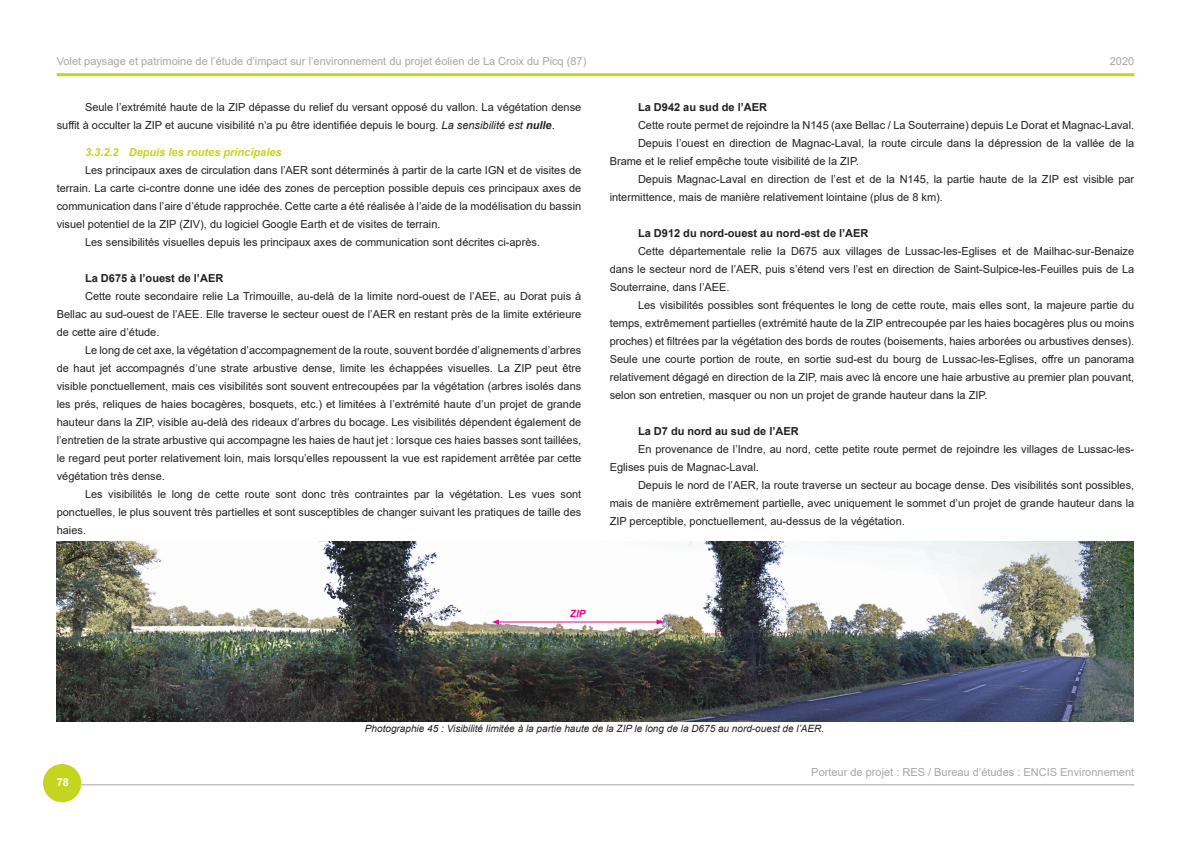
<style>
.page{position:relative;width:1191px;height:842px;background:#fff}
.page>*{position:absolute;margin:0;border:0;box-sizing:border-box;transform-origin:0 0}
.Paragraphe_EI{font:11px/18px "Arial";color:#231f20;text-align:justify}
.t1{font:11px "Arial";color:#a5a6aa}
.Paragraphe_EI-2{font:700 11px "Arial";color:#231f20}
.t2{font:italic 700 11px "Arial";color:#c3d51f}
.t3{font:700 11px "Arial";color:#fff}
.t4{font:italic 10px "Arial";color:#231f20}
.Style_ZIP{font:italic 700 10px "Arial";color:#ed028c}
.s1{font-style:italic}
.s2{font-weight:700;font-style:italic}
</style>
<div class="page">
<div style="left:43px;top:764px;width:38px;height:38px;background:#c3d51f;border-radius:50%"></div>
<hr style="left:81px;top:784px;width:1053px;height:1px;background:#a5a6aa">
<hr style="left:57px;top:73px;width:1077px;height:3px;background:#c3d51f">
<img style="left:57px;top:541px;width:1076px;height:180px">
<hr style="left:497px;top:621px;width:161px;height:1px;background:#ed028c">
<svg style="left:492px;top:619px;width:7px;height:5px"></svg>
<svg style="left:656px;top:619px;width:7px;height:5px"></svg>
<p class="t1" style="left:57px;top:53px;width:531px">Volet paysage et patrimoine de l’étude d’impact sur l’environnement du projet éolien de La Croix du Picq (87)</p>
<p class="Paragraphe_EI" style="left:57px;top:98px;width:526px;text-indent:28px">Seule l’extrémité haute de la ZIP dépasse du relief du versant opposé du vallon. La végétation dense suffit à occulter la ZIP et aucune visibilité n’a pu être identifiée depuis le bourg. <span class="s1">La sensibilité est</span> <span class="s2">nulle</span>.</p>
<p class="t2" style="left:85px;top:145px;width:198px">3.3.2.2 Depuis les routes principales</p>
<p class="Paragraphe_EI" style="left:57px;top:161px;width:526px;text-indent:28px">Les principaux axes de circulation dans l’AER sont déterminés à partir de la carte IGN et de visites de terrain. La carte ci-contre donne une idée des zones de perception possible depuis ces principaux axes de communication dans l’aire d’étude rapprochée. Cette carte a été réalisée à l’aide de la modélisation du bassin visuel potentiel de la ZIP (ZIV), du logiciel Google Earth et de visites de terrain.</p>
<p class="Paragraphe_EI" style="left:85px;top:233px;width:456px">Les sensibilités visuelles depuis les principaux axes de communication sont décrites ci-après.</p>
<p class="Paragraphe_EI-2" style="left:85px;top:271px;width:140px">La D675 à l’ouest de l’AER</p>
<p class="Paragraphe_EI" style="left:57px;top:287px;width:526px;text-indent:28px">Cette route secondaire relie La Trimouille, au-delà de la limite nord-ouest de l’AEE, au Dorat puis à Bellac au sud-ouest de l’AEE. Elle traverse le secteur ouest de l’AER en restant près de la limite extérieure de cette aire d’étude.</p>
<p class="Paragraphe_EI" style="left:57px;top:341px;width:526px;text-indent:28px">Le long de cet axe, la végétation d’accompagnement de la route, souvent bordée d’alignements d’arbres de haut jet accompagnés d’une strate arbustive dense, limite les échappées visuelles. La ZIP peut être visible ponctuellement, mais ces visibilités sont souvent entrecoupées par la végétation (arbres isolés dans les prés, reliques de haies bocagères, bosquets, etc.) et limitées à l’extrémité haute d’un projet de grande hauteur dans la ZIP, visible au-delà des rideaux d’arbres du bocage. Les visibilités dépendent également de l’entretien de la strate arbustive qui accompagne les haies de haut jet : lorsque ces haies basses sont taillées, le regard peut porter relativement loin, mais lorsqu’elles repoussent la vue est rapidement arrêtée par cette végétation très dense.</p>
<p class="Paragraphe_EI" style="left:57px;top:485px;width:526px;text-indent:28px">Les visibilités le long de cette route sont donc très contraintes par la végétation. Les vues sont ponctuelles, le plus souvent très partielles et sont susceptibles de changer suivant les pratiques de taille des haies.</p>
<p class="t1" style="left:1109px;top:53px;width:26px">2020</p>
<p class="Paragraphe_EI-2" style="left:638px;top:100px;width:130px">La D942 au sud de l’AER</p>
<p class="Paragraphe_EI" style="left:638px;top:116px;width:498px">Cette route permet de rejoindre la N145 (axe Bellac / La Souterraine) depuis Le Dorat et Magnac-Laval.</p>
<p class="Paragraphe_EI" style="left:609px;top:134px;width:526px;text-indent:28px">Depuis l’ouest en direction de Magnac-Laval, la route circule dans la dépression de la vallée de la<br>Brame et le relief empêche toute visibilité de la ZIP.</p>
<p class="Paragraphe_EI" style="left:609px;top:170px;width:526px;text-indent:28px">Depuis Magnac-Laval en direction de l’est et de la N145, la partie haute de la ZIP est visible par intermittence, mais de manière relativement lointaine (plus de 8 km).</p>
<p class="Paragraphe_EI-2" style="left:638px;top:226px;width:232px">La D912 du nord-ouest au nord-est de l’AER</p>
<p class="Paragraphe_EI" style="left:609px;top:242px;width:526px;text-indent:28px">Cette départementale relie la D675 aux villages de Lussac-les-Eglises et de Mailhac-sur-Benaize dans le secteur nord de l’AER, puis s’étend vers l’est en direction de Saint-Sulpice-les-Feuilles puis de La Souterraine, dans l’AEE.</p>
<p class="Paragraphe_EI" style="left:609px;top:296px;width:526px;text-indent:28px">Les visibilités possibles sont fréquentes le long de cette route, mais elles sont, la majeure partie du temps, extrêmement partielles (extrémité haute de la ZIP entrecoupée par les haies bocagères plus ou moins proches) et filtrées par la végétation des bords de routes (boisements, haies arborées ou arbustives denses).<br>Seule une courte portion de route, en sortie sud-est du bourg de Lussac-les-Eglises, offre un panorama relativement dégagé en direction de la ZIP, mais avec là encore une haie arbustive au premier plan pouvant, selon son entretien, masquer ou non un projet de grande hauteur dans la ZIP.</p>
<p class="Paragraphe_EI-2" style="left:638px;top:424px;width:162px">La D7 du nord au sud de l’AER</p>
<p class="Paragraphe_EI" style="left:609px;top:440px;width:526px;text-indent:28px">En provenance de l’Indre, au nord, cette petite route permet de rejoindre les villages de Lussac-les-<br>Eglises puis de Magnac-Laval.</p>
<p class="Paragraphe_EI" style="left:609px;top:476px;width:526px;text-indent:28px">Depuis le nord de l’AER, la route traverse un secteur au bocage dense. Des visibilités sont possibles, mais de manière extrêmement partielle, avec uniquement le sommet d’un projet de grande hauteur dans la ZIP perceptible, ponctuellement, au-dessus de la végétation.</p>
<p class="Style_ZIP" style="left:570px;top:607px;width:17px">ZIP</p>
<p class="t3" style="left:57px;top:774px;width:14px">78</p>
<p class="t4" style="left:365px;top:722px;width:461px">Photographie 45 : Visibilité limitée à la partie haute de la ZIP le long de la D675 au nord-ouest de l’AER.</p>
<p class="t1" style="left:811px;top:764px;width:324px">Porteur de projet : RES / Bureau d’études : ENCIS Environnement</p>
</div>
